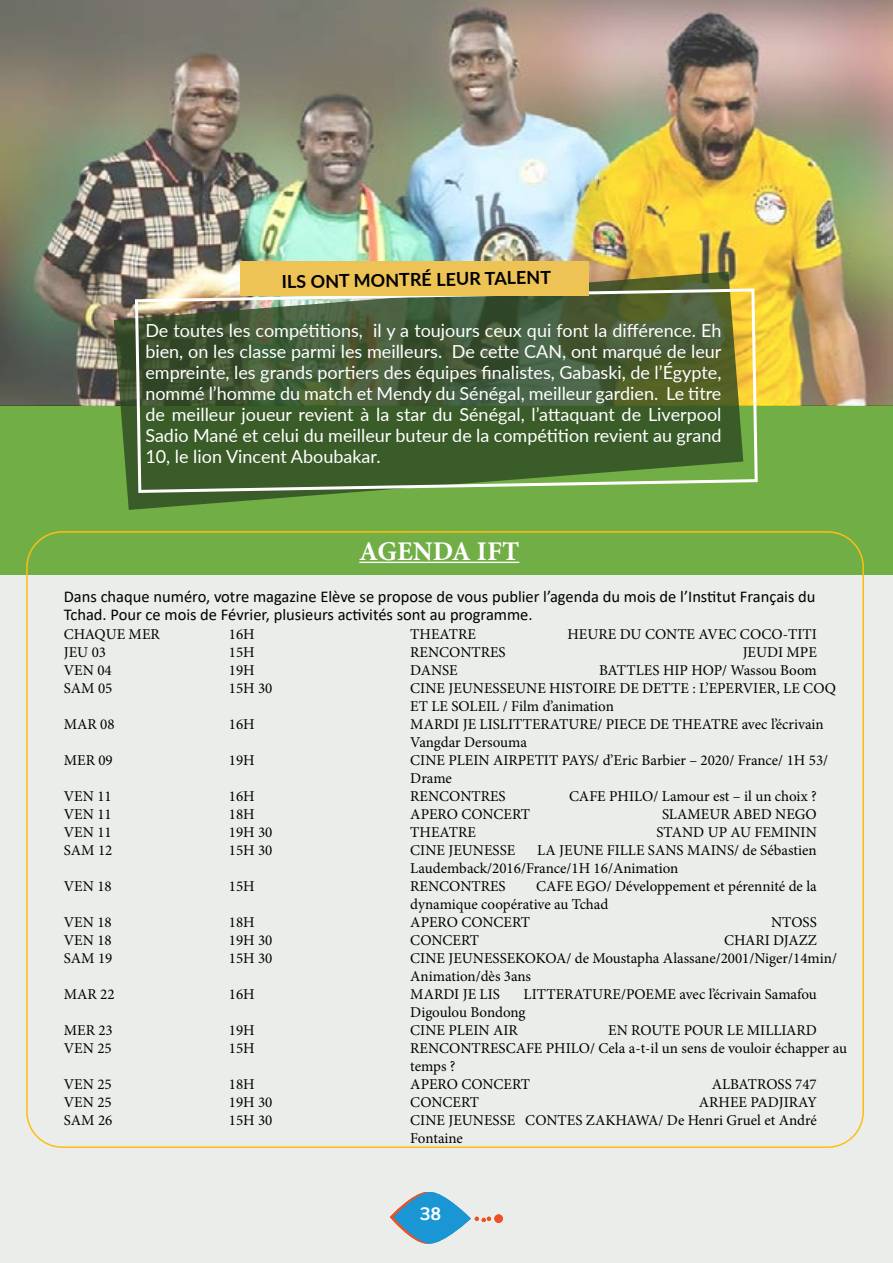
<style>
.page{position:relative;width:893px;height:1263px;background:#fff}
.page>*{position:absolute;margin:0;border:0;box-sizing:border-box;transform-origin:0 0}
.t1{font:700 27px "Minion Pro";color:#fff}
.t2{font:18px/21px "Lato";color:#fff;text-align:justify}
.t3{font:700 18px "Lato";color:#000}
.t4{font:700 18px "Ko Ho";color:#fff}
.t5{font:16.5px/17.9px "Calibri";color:#000}
.t6{font:15px/18px "Minion Pro";color:#000}
</style>
<div class="page">
<div style="left:0;top:491px;width:893px;height:772px;background:#eaede9"></div>
<div style="left:0;top:405px;width:893px;height:169px;background:#71ae46"></div>
<hr style="left:359px;top:562px;width:160px;height:1px;background:#fff">
<img style="left:0;top:0;width:893px;height:405px">
<svg style="left:390px;top:1192px;width:101px;height:52px"></svg>
<div style="left:494px;top:1214px;width:9px;height:9px;background:#f05123;border-radius:50%"></div>
<svg style="left:114px;top:271px;width:629px;height:239px"></svg>
<svg style="left:133px;top:287px;width:626px;height:207px;background:#50693a"></svg>
<div style="left:240px;top:261px;width:349px;height:35px;background:#eec356"></div>
<p class="t3" style="left:282px;top:269px;width:271px;rotate:-1deg">ILS ONT MONTRÉ LEUR TALENT</p>
<p class="t2" style="left:145px;top:319px;width:578px">De toutes les compétitions, il y a toujours ceux qui font la différence. Eh bien, on les classe parmi les meilleurs. De cette CAN, ont marqué de leur empreinte, les grands portiers des équipes finalistes, Gabaski, de l’Égypte, nommé l’homme du match et Mendy du Sénégal, meilleur gardien. Le titre de meilleur joueur revient à la star du Sénégal, l’attaquant de Liverpool Sadio Mané et celui du meilleur buteur de la compétition revient au grand 10, le lion Vincent Aboubakar.</p>
<h1 class="t1" style="left:359px;top:532px;width:162px">AGENDA IFT</h1>
<p class="t5" style="left:64px;top:587px;width:753px">Dans chaque numéro, votre magazine Elève se propose de vous publier l’agenda du mois de l’Institut Français du<br>Tchad. Pour ce mois de Février, plusieurs activités sont au programme.</p>
<p class="t6" style="left:64px;top:625px;width:98px">CHAQUE MER</p>
<p class="t6" style="left:229px;top:625px;width:27px">16H</p>
<p class="t6" style="left:410px;top:625px;width:67px">THEATRE</p>
<p class="t6" style="left:567px;top:625px;width:251px">HEURE DU CONTE AVEC COCO-TITI</p>
<p class="t6" style="left:64px;top:643px;width:44px">JEU 03</p>
<p class="t6" style="left:229px;top:643px;width:27px">15H</p>
<p class="t6" style="left:410px;top:643px;width:97px">RENCONTRES</p>
<p class="t6" style="left:743px;top:643px;width:76px">JEUDI MPE</p>
<p class="t6" style="left:64px;top:661px;width:50px">VEN 04</p>
<p class="t6" style="left:229px;top:661px;width:27px">19H</p>
<p class="t6" style="left:410px;top:661px;width:49px">DANSE</p>
<p class="t6" style="left:599px;top:661px;width:219px">BATTLES HIP HOP/ Wassou Boom</p>
<p class="t6" style="left:64px;top:679px;width:50px">SAM 05</p>
<p class="t6" style="left:229px;top:679px;width:45px">15H 30</p>
<p class="t6" style="left:410px;top:679px;width:427px">CINE JEUNESSEUNE HISTOIRE DE DETTE : L’EPERVIER, LE COQ<br>ET LE SOLEIL / Film d’animation</p>
<p class="t6" style="left:64px;top:715px;width:52px">MAR 08</p>
<p class="t6" style="left:229px;top:715px;width:27px">16H</p>
<p class="t6" style="left:410px;top:715px;width:415px">MARDI JE LISLITTERATURE/ PIECE DE THEATRE avec l’écrivain<br>Vangdar Dersouma</p>
<p class="t6" style="left:64px;top:751px;width:51px">MER 09</p>
<p class="t6" style="left:229px;top:751px;width:27px">19H</p>
<p class="t6" style="left:410px;top:751px;width:419px">CINE PLEIN AIRPETIT PAYS/ d’Eric Barbier – 2020/ France/ 1H 53/<br>Drame</p>
<p class="t6" style="left:64px;top:787px;width:50px">VEN 11</p>
<p class="t6" style="left:229px;top:787px;width:27px">16H</p>
<p class="t6" style="left:410px;top:787px;width:97px">RENCONTRES</p>
<p class="t6" style="left:569px;top:787px;width:249px">CAFE PHILO/ Lamour est – il un choix ?</p>
<p class="t6" style="left:64px;top:805px;width:50px">VEN 11</p>
<p class="t6" style="left:229px;top:805px;width:27px">18H</p>
<p class="t6" style="left:410px;top:805px;width:121px">APERO CONCERT</p>
<p class="t6" style="left:662px;top:805px;width:156px">SLAMEUR ABED NEGO</p>
<p class="t6" style="left:64px;top:823px;width:50px">VEN 11</p>
<p class="t6" style="left:229px;top:823px;width:45px">19H 30</p>
<p class="t6" style="left:410px;top:823px;width:67px">THEATRE</p>
<p class="t6" style="left:657px;top:823px;width:162px">STAND UP AU FEMININ</p>
<p class="t6" style="left:64px;top:841px;width:50px">SAM 12</p>
<p class="t6" style="left:229px;top:841px;width:45px">15H 30</p>
<p class="t6" style="left:410px;top:841px;width:106px">CINE JEUNESSE</p>
<p class="t6" style="left:410px;top:841px;width:408px;text-indent:127px">LA JEUNE FILLE SANS MAINS/ de Sébastien<br>Laudemback/2016/France/1H 16/Animation</p>
<p class="t6" style="left:410px;top:877px;width:408px;text-indent:126px">CAFE EGO/ Développement et pérennité de la dynamique coopérative au Tchad</p>
<p class="t6" style="left:64px;top:877px;width:50px">VEN 18</p>
<p class="t6" style="left:229px;top:877px;width:27px">15H</p>
<p class="t6" style="left:410px;top:877px;width:97px">RENCONTRES</p>
<p class="t6" style="left:64px;top:913px;width:50px">VEN 18</p>
<p class="t6" style="left:229px;top:913px;width:27px">18H</p>
<p class="t6" style="left:410px;top:913px;width:121px">APERO CONCERT</p>
<p class="t6" style="left:771px;top:913px;width:47px">NTOSS</p>
<p class="t6" style="left:64px;top:931px;width:50px">VEN 18</p>
<p class="t6" style="left:229px;top:931px;width:45px">19H 30</p>
<p class="t6" style="left:410px;top:931px;width:70px">CONCERT</p>
<p class="t6" style="left:724px;top:931px;width:94px">CHARI DJAZZ</p>
<p class="t6" style="left:64px;top:949px;width:50px">SAM 19</p>
<p class="t6" style="left:229px;top:949px;width:45px">15H 30</p>
<p class="t6" style="left:410px;top:949px;width:428px">CINE JEUNESSEKOKOA/ de Moustapha Alassane/2001/Niger/14min/<br>Animation/dès 3ans</p>
<p class="t6" style="left:64px;top:985px;width:52px">MAR 22</p>
<p class="t6" style="left:229px;top:985px;width:27px">16H</p>
<p class="t6" style="left:410px;top:985px;width:91px">MARDI JE LIS</p>
<p class="t6" style="left:410px;top:985px;width:408px;text-indent:113px">LITTERATURE/POEME avec l’écrivain Samafou<br>Digoulou Bondong</p>
<p class="t6" style="left:64px;top:1021px;width:51px">MER 23</p>
<p class="t6" style="left:229px;top:1021px;width:27px">19H</p>
<p class="t6" style="left:410px;top:1021px;width:109px">CINE PLEIN AIR</p>
<p class="t6" style="left:608px;top:1021px;width:210px">EN ROUTE POUR LE MILLIARD</p>
<p class="t6" style="left:64px;top:1039px;width:50px">VEN 25</p>
<p class="t6" style="left:229px;top:1039px;width:27px">15H</p>
<p class="t6" style="left:410px;top:1039px;width:438px">RENCONTRESCAFE PHILO/ Cela a-t-il un sens de vouloir échapper au temps ?</p>
<p class="t6" style="left:64px;top:1075px;width:50px">VEN 25</p>
<p class="t6" style="left:229px;top:1075px;width:27px">18H</p>
<p class="t6" style="left:410px;top:1075px;width:121px">APERO CONCERT</p>
<p class="t6" style="left:712px;top:1075px;width:107px">ALBATROSS 747</p>
<p class="t6" style="left:64px;top:1093px;width:50px">VEN 25</p>
<p class="t6" style="left:229px;top:1093px;width:45px">19H 30</p>
<p class="t6" style="left:410px;top:1093px;width:70px">CONCERT</p>
<p class="t6" style="left:699px;top:1093px;width:120px">ARHEE PADJIRAY</p>
<p class="t6" style="left:64px;top:1111px;width:50px">SAM 26</p>
<p class="t6" style="left:229px;top:1111px;width:45px">15H 30</p>
<p class="t6" style="left:410px;top:1111px;width:408px">CINE JEUNESSE CONTES ZAKHAWA/ De Henri Gruel et André<br>Fontaine</p>
<p class="t4" style="left:419px;top:1199px;width:24px">38</p>
</div>
